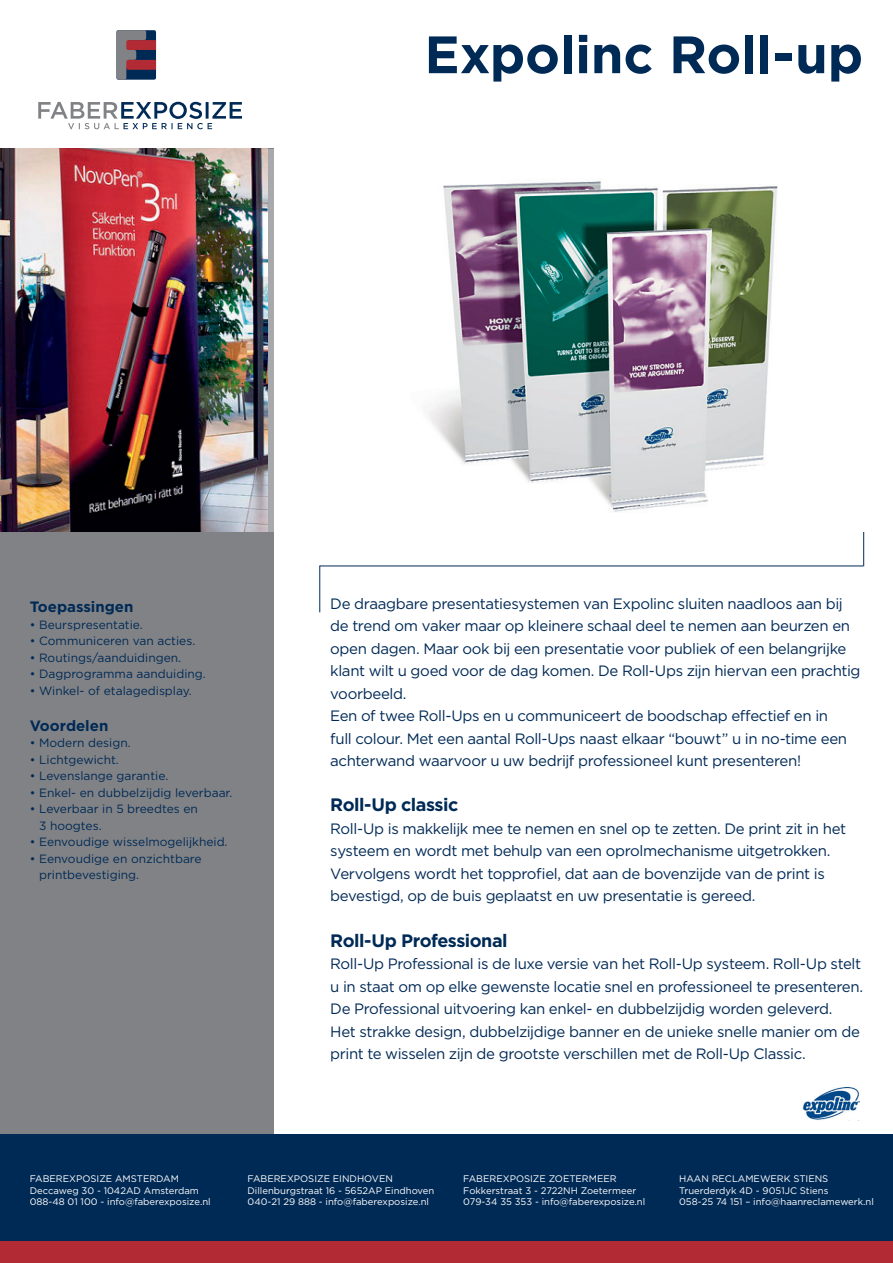
<style>
.page{position:relative;width:893px;height:1263px;background:#fff}
.page>*{position:absolute;margin:0;border:0;box-sizing:border-box;transform-origin:0 0}
.t1{font:700 52.5px "Gotham";letter-spacing:-.005em;color:#002a56}
.t2{font:700 18px "Gotham";letter-spacing:-.03em;color:#002a56}
.t3{font:15px/22.5px "Gotham";letter-spacing:-.025em;color:#002a56}
.t4{font:700 15px "Gotham";color:#002a56}
.t5{font:12px/16.5px "Gotham";color:#002a56}
.t6{font:9.45px/11.9px "Gotham";color:#fff}
</style>
<div class="page">
<svg style="left:38px;top:102px;width:204px;height:27px"></svg>
<svg style="left:116px;top:30px;width:40px;height:50px;background:#694f60"></svg>
<div style="left:0;top:149px;width:273px;height:1017px;background:#818285"></div>
<div style="left:0;top:1199px;width:893px;height:64px;background:#b22b34"></div>
<div style="left:0;top:1134px;width:893px;height:107px;background:#002a56"></div>
<hr style="left:320px;top:566px;width:543px;height:1px;background:#002a56">
<hr style="left:319px;top:566px;width:1px;height:46px;background:#002a56">
<hr style="left:863px;top:523px;width:1px;height:43px;background:#002a56">
<img style="left:428px;top:181px;width:350px;height:331px">
<img style="left:0;top:149px;width:268px;height:382px">
<img style="left:802px;top:1087px;width:58px;height:33px">
<h1 class="t1" style="left:424px;top:24px;width:440px">Expolinc Roll-up</h1>
<p class="t4" style="left:30px;top:598px;width:105px">Toepassingen</p>
<p class="t5" style="left:30px;top:616px;width:115px">• Beurspresentatie.</p>
<p class="t5" style="left:30px;top:632px;width:167px">• Communiceren van acties.</p>
<p class="t5" style="left:30px;top:649px;width:153px">• Routings/aanduidingen.</p>
<p class="t5" style="left:30px;top:665px;width:178px">• Dagprogramma aanduiding.</p>
<p class="t5" style="left:30px;top:682px;width:164px">• Winkel- of etalagedisplay.</p>
<p class="t4" style="left:30px;top:716px;width:80px">Voordelen</p>
<p class="t5" style="left:30px;top:734px;width:102px">• Modern design.</p>
<p class="t5" style="left:30px;top:751px;width:91px">• Lichtgewicht.</p>
<p class="t5" style="left:30px;top:767px;width:140px">• Levenslange garantie.</p>
<p class="t5" style="left:30px;top:784px;width:204px">• Enkel- en dubbelzijdig leverbaar.</p>
<p class="t5" style="left:39px;top:800px;width:160px;text-indent:-9px">• Leverbaar in 5 breedtes en<br>3 hoogtes.</p>
<p class="t5" style="left:30px;top:833px;width:199px">• Eenvoudige wisselmogelijkheid.</p>
<p class="t5" style="left:39px;top:850px;width:164px;text-indent:-9px">• Eenvoudige en onzichtbare printbevestiging.</p>
<p class="t3" style="left:330px;top:592px;width:532px">De draagbare presentatiesystemen van Expolinc sluiten naadloos aan bij de trend om vaker maar op kleinere schaal deel te nemen aan beurzen en open dagen. Maar ook bij een presentatie voor publiek of een belangrijke klant wilt u goed voor de dag komen. De Roll-Ups zijn hiervan een prachtig voorbeeld.<br>Een of twee Roll-Ups en u communiceert de boodschap effectief en in<br>full colour. Met een aantal Roll-Ups naast elkaar “bouwt” u in no-time een achterwand waarvoor u uw bedrijf professioneel kunt presenteren!</p>
<p class="t2" style="left:330px;top:795px;width:130px">Roll-Up classic</p>
<p class="t3" style="left:330px;top:817px;width:517px">Roll-Up is makkelijk mee te nemen en snel op te zetten. De print zit in het systeem en wordt met behulp van een oprolmechanisme uitgetrokken.<br>Vervolgens wordt het topprofiel, dat aan de bovenzijde van de print is bevestigd, op de buis geplaatst en uw presentatie is gereed.</p>
<p class="t2" style="left:330px;top:930px;width:179px">Roll-Up Professional</p>
<p class="t3" style="left:330px;top:952px;width:534px">Roll-Up Professional is de luxe versie van het Roll-Up systeem. Roll-Up stelt u in staat om op elke gewenste locatie snel en professioneel te presenteren.<br>De Professional uitvoering kan enkel- en dubbelzijdig worden geleverd.<br>Het strakke design, dubbelzijdige banner en de unieke snelle manier om de print te wisselen zijn de grootste verschillen met de Roll-Up Classic.</p>
<p class="t6" style="left:30px;top:1172px;width:182px">FABEREXPOSIZE AMSTERDAM<br>Deccaweg 30 - 1042AD Amsterdam<br>088-48 01 100 - info@faberexposize.nl</p>
<p class="t6" style="left:463px;top:1172px;width:183px">FABEREXPOSIZE ZOETERMEER<br>Fokkerstraat 3 - 2722NH Zoetermeer<br>079-34 35 353 - info@faberexposize.nl</p>
<p class="t6" style="left:679px;top:1172px;width:196px">HAAN RECLAMEWERK STIENS<br>Truerderdyk 4D - 9051JC Stiens<br>058-25 74 151 – info@haanreclamewerk.nl</p>
<p class="t6" style="left:248px;top:1172px;width:188px">FABEREXPOSIZE EINDHOVEN<br>Dillenburgstraat 16 - 5652AP Eindhoven<br>040-21 29 888 - info@faberexposize.nl</p>
</div>
